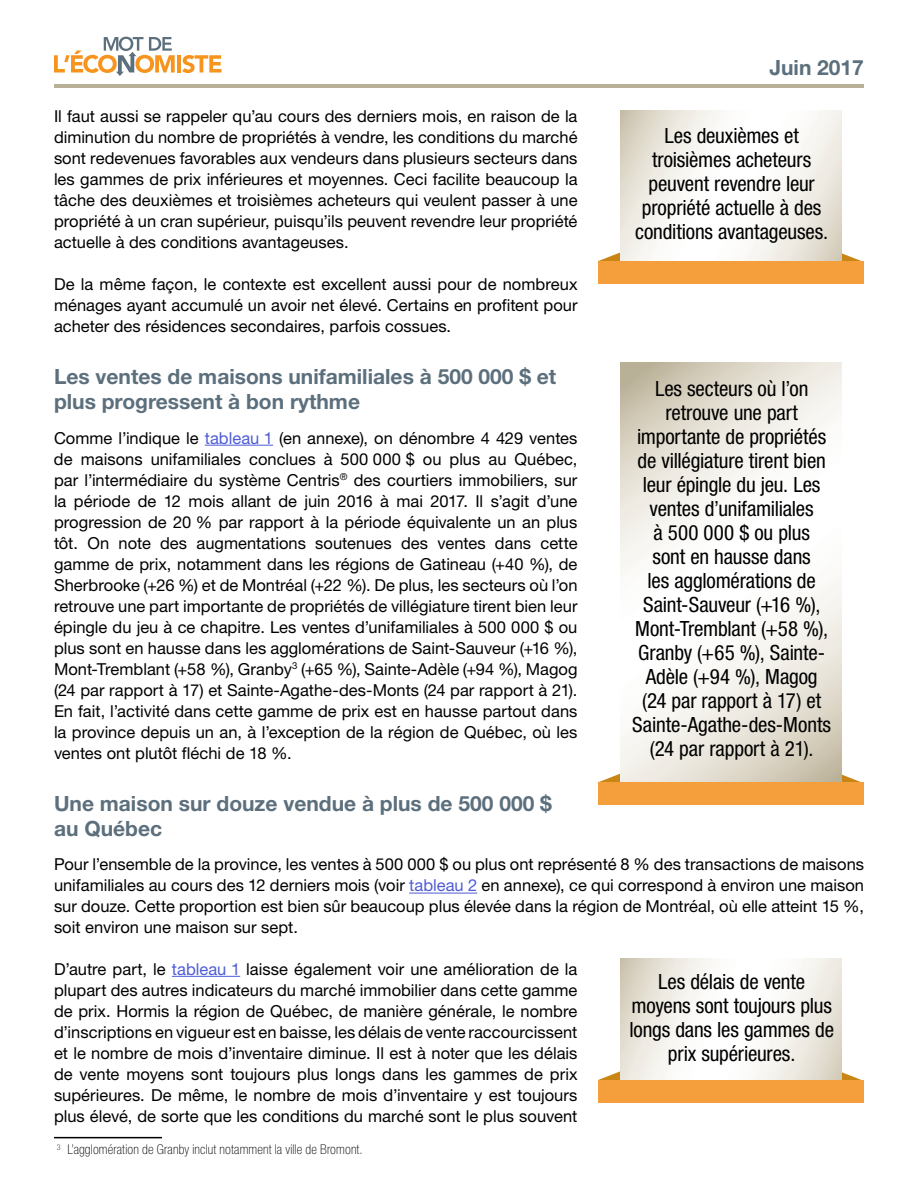
<style>
.page{position:relative;width:918px;height:1188px;background:#fff}
.page>*{position:absolute;margin:0;border:0;box-sizing:border-box;transform-origin:0 0}
.t1{font:condensed 21px/24px "Helvetica Neue LT Std";letter-spacing:-.01em;color:#000;text-align:center}
.t2{font:700 21px/25.2px "Helvetica Neue LT Std";color:#5c6f7c}
.t3{font:16.5px/21px "Helvetica Neue LT Std";color:#000;text-align:justify}
.t4{font:100 condensed 13.5px "Helvetica Neue LT Std";letter-spacing:.01em;color:#000}
.s1{color:#4f5cd6}
</style>
<div class="page">
<hr style="left:178px;top:55px;width:3px;height:18px;background:#f7941e">
<svg style="left:182px;top:55px;width:40px;height:18px"></svg>
<svg style="left:54px;top:37px;width:121px;height:39px"></svg>
<hr style="left:54px;top:84px;width:810px;height:3px;background:#b9b098">
<hr style="left:205px;top:445px;width:68px;height:1px;background:#4f5cd6">
<hr style="left:409px;top:893px;width:68px;height:1px;background:#4f5cd6">
<hr style="left:172px;top:976px;width:68px;height:1px;background:#4f5cd6">
<hr style="left:54px;top:1137px;width:108px;height:1px;background:#000">
<svg style="left:842px;top:253px;width:19px;height:8px"></svg>
<svg style="left:598px;top:249px;width:23px;height:12px"></svg>
<svg style="left:621px;top:111px;width:221px;height:150px"></svg>
<div style="left:599px;top:261px;width:265px;height:23px;background:#f49f3b"></div>
<svg style="left:842px;top:1072px;width:20px;height:8px"></svg>
<svg style="left:598px;top:1068px;width:23px;height:12px"></svg>
<svg style="left:621px;top:959px;width:221px;height:121px"></svg>
<div style="left:599px;top:1080px;width:265px;height:23px;background:#f49f3b"></div>
<svg style="left:842px;top:774px;width:19px;height:8px"></svg>
<svg style="left:599px;top:770px;width:22px;height:12px"></svg>
<svg style="left:621px;top:363px;width:221px;height:419px"></svg>
<div style="left:599px;top:782px;width:265px;height:23px;background:#f49f3b"></div>
<p class="t2" style="left:769px;top:55px;width:96px">Juin 2017</p>
<p class="t3" style="left:54px;top:106px;width:525px">Il faut aussi se rappeler qu’au cours des derniers mois, en raison de la diminution du nombre de propriétés à vendre, les conditions du marché sont redevenues favorables aux vendeurs dans plusieurs secteurs dans les gammes de prix inférieures et moyennes. Ceci facilite beaucoup la tâche des deuxièmes et troisièmes acheteurs qui veulent passer à une propriété à un cran supérieur, puisqu’ils peuvent revendre leur propriété actuelle à des conditions avantageuses.</p>
<p class="t3" style="left:54px;top:273px;width:525px">De la même façon, le contexte est excellent aussi pour de nombreux ménages ayant accumulé un avoir net élevé. Certains en profitent pour acheter des résidences secondaires, parfois cossues.</p>
<p class="t2" style="left:54px;top:363px;width:504px">Les ventes de maisons unifamiliales à 500 000 $ et plus progressent à bon rythme</p>
<p class="t3" style="left:54px;top:427px;width:525px">Comme l’indique le <span class="s1">tableau 1</span> (en annexe), on dénombre 4 429 ventes de maisons unifamiliales conclues à 500 000 $ ou plus au Québec, par l’intermédiaire du système Centris<sup>®</sup> des courtiers immobiliers, sur la période de 12 mois allant de juin 2016 à mai 2017. Il s’agit d’une progression de 20 % par rapport à la période équivalente un an plus tôt. On note des augmentations soutenues des ventes dans cette gamme de prix, notamment dans les régions de Gatineau (+40 %), de Sherbrooke (+26 %) et de Montréal (+22 %). De plus, les secteurs où l’on retrouve une part importante de propriétés de villégiature tirent bien leur épingle du jeu à ce chapitre. Les ventes d’unifamiliales à 500 000 $ ou plus sont en hausse dans les agglomérations de Saint-Sauveur (+16 %), Mont-Tremblant (+58 %), Granby<sup>3</sup> (+65 %), Sainte-Adèle (+94 %), Magog (24 par rapport à 17) et Sainte-Agathe-des-Monts (24 par rapport à 21).<br>En fait, l’activité dans cette gamme de prix est en hausse partout dans la province depuis un an, à l’exception de la région de Québec, où les ventes ont plutôt fléchi de 18 %.</p>
<p class="t2" style="left:54px;top:790px;width:499px">Une maison sur douze vendue à plus de 500 000 $ au Québec</p>
<p class="t3" style="left:54px;top:854px;width:812px">Pour l’ensemble de la province, les ventes à 500 000 $ ou plus ont représenté 8 % des transactions de maisons unifamiliales au cours des 12 derniers mois (voir <span class="s1">tableau 2</span> en annexe), ce qui correspond à environ une maison sur douze. Cette proportion est bien sûr beaucoup plus élevée dans la région de Montréal, où elle atteint 15 %, soit environ une maison sur sept.</p>
<p class="t3" style="left:54px;top:958px;width:525px">D’autre part, le <span class="s1">tableau 1</span> laisse également voir une amélioration de la plupart des autres indicateurs du marché immobilier dans cette gamme de prix. Hormis la région de Québec, de manière générale, le nombre d’inscriptions en vigueur est en baisse, les délais de vente raccourcissent et le nombre de mois d’inventaire diminue. Il est à noter que les délais de vente moyens sont toujours plus longs dans les gammes de prix supérieures. De même, le nombre de mois d’inventaire y est toujours plus élevé, de sorte que les conditions du marché sont le plus souvent</p>
<p class="t4" style="left:57px;top:1142px;width:307px"><sup>3</sup> L’agglomération de Granby inclut notamment la ville de Bromont.</p>
<p class="t1" style="left:635px;top:124px;width:195px">Les deuxièmes et troisièmes acheteurs peuvent revendre leur propriété actuelle à des conditions avantageuses.</p>
<p class="t1" style="left:632px;top:377px;width:200px">Les secteurs où l’on retrouve une part importante de propriétés de villégiature tirent bien leur épingle du jeu. Les ventes d’unifamiliales<br>à 500 000 $ ou plus<br>sont en hausse dans<br>les agglomérations de<br>Saint-Sauveur (+16 %),<br>Mont-Tremblant (+58 %),<br>Granby (+65 %), Sainte-<br>Adèle (+94 %), Magog (24 par rapport à 17) et<br>Sainte-Agathe-des-Monts (24 par rapport à 21).</p>
<p class="t1" style="left:629px;top:969px;width:206px">Les délais de vente moyens sont toujours plus longs dans les gammes de prix supérieures.</p>
</div>
